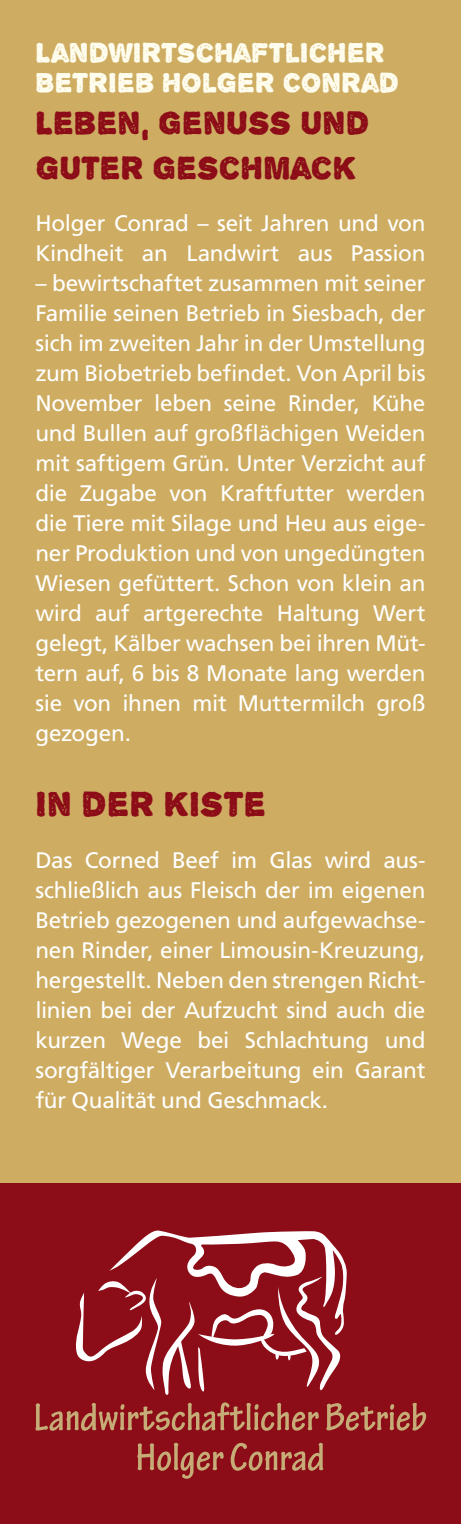
<style>
.page{position:relative;width:461px;height:1524px;background:#fff}
.page>*{position:absolute;margin:0;border:0;box-sizing:border-box;transform-origin:0 0}
.t1{font:37.5px "Alpha Echo";color:#8c0d17}
.t2{font:35px/45px "Alpha Echo";color:#8c0d17}
.t3{font:30px/30px "Alpha Echo";letter-spacing:.005em;color:#fffded}
.t4{font:22.5px/30px "Frutiger";letter-spacing:-.015em;color:#fff;text-align:justify}
</style>
<div class="page">
<div style="left:0;top:0;width:461px;height:1183px;background:#cead63"></div>
<div style="left:0;top:1183px;width:461px;height:341px;background:#8c0d17"></div>
<svg style="left:76px;top:1230px;width:271px;height:165px"></svg>
<svg style="left:35px;top:1402px;width:284px;height:28px"></svg>
<svg style="left:326px;top:1403px;width:100px;height:27px"></svg>
<svg style="left:137px;top:1443px;width:86px;height:35px"></svg>
<svg style="left:231px;top:1443px;width:92px;height:27px"></svg>
<h3 class="t3" style="left:35px;top:37px;width:365px">LANDWIRTSCHAFTLICHER<br>BETRIEB HOLGER CONRAD</h3>
<h2 class="t2" style="left:35px;top:100px;width:335px">LEBEN, GENUSS UND<br>GUTER GESCHMACK</h2>
<p class="t4" style="left:35px;top:209px;width:391px">Holger Conrad – seit Jahren und von<br>Kindheit an Landwirt aus Passion</p>
<p class="t4" style="left:35px;top:269px;width:391px">– bewirtschaftet zusammen mit seiner Familie seinen Betrieb in Siesbach, der sich im zweiten Jahr in der Umstellung zum Biobetrieb befindet. Von April bis November leben seine Rinder, Kühe und Bullen auf großflächigen Weiden mit saftigem Grün. Unter Verzicht auf die Zugabe von Kraftfutter werden die Tiere mit Silage und Heu aus eige&shy;ner Produktion und von ungedüngten Wiesen gefüttert. Schon von klein an wird auf artgerechte Haltung Wert gelegt, Kälber wachsen bei ihren Müt&shy;tern auf, 6 bis 8 Monate lang werden sie von ihnen mit Muttermilch groß gezogen.</p>
<h1 class="t1" style="left:35px;top:782px;width:232px">IN DER KISTE</h1>
<p class="t4" style="left:35px;top:845px;width:391px">Das Corned Beef im Glas wird aus&shy;schließlich aus Fleisch der im eigenen Betrieb gezogenen und aufgewachse&shy;nen Rinder, einer Limousin-Kreuzung, hergestellt. Neben den strengen Richt&shy;linien bei der Aufzucht sind auch die kurzen Wege bei Schlachtung und sorgfältiger Verarbeitung ein Garant für Qualität und Geschmack.</p>
</div>
